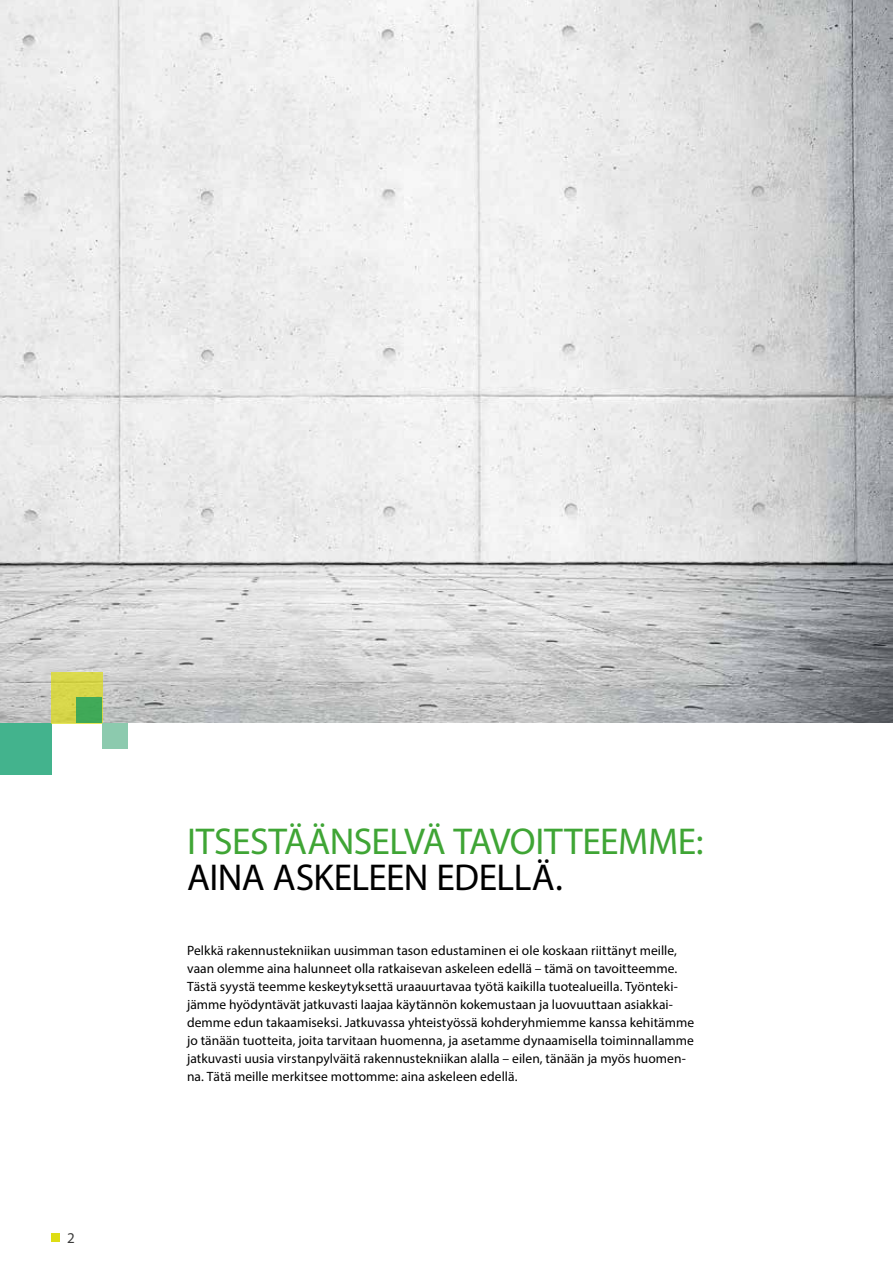
<style>
.page{position:relative;width:893px;height:1263px;background:#fff}
.page>*{position:absolute;margin:0;border:0;box-sizing:border-box;transform-origin:0 0}
.t1{font:37.5px "Myriad Pro";letter-spacing:-.015em;color:#3fa535}
.t2{font:37.5px "Myriad Pro";letter-spacing:-.015em;color:#000}
.t3{font:15px "Myriad Pro";color:#3c3c3b}
.t4{font:13.5px/18px "Myriad Pro";color:#000}
</style>
<div class="page">
<div style="left:51px;top:1233px;width:9px;height:8px;background:#dedd14"></div>
<img style="left:0;top:0;width:893px;height:723px">
<div style="left:0;top:723px;width:51px;height:51px;background:#43b38d"></div>
<div style="left:51px;top:672px;width:51px;height:51px;background:#d7d64a"></div>
<div style="left:102px;top:723px;width:26px;height:25px;background:#8ccaae"></div>
<div style="left:77px;top:697px;width:25px;height:26px;background:#40a958"></div>
<p class="t3" style="left:67px;top:1228px;width:9px">2</p>
<h1 class="t1" style="left:187px;top:818px;width:518px">ITSESTÄÄNSELVÄ TAVOITTEEMME:</h1>
<h1 class="t2" style="left:187px;top:854px;width:377px">AINA ASKELEEN EDELLÄ.</h1>
<p class="t4" style="left:187px;top:941px;width:509px">Pelkkä rakennustekniikan uusimman tason edustaminen ei ole koskaan riittänyt meille, vaan olemme aina halunneet olla ratkaisevan askeleen edellä – tämä on tavoitteemme.<br>Tästä syystä teemme keskeytyksettä uraauurtavaa työtä kaikilla tuotealueilla. Työnteki&shy;jämme hyödyntävät jatkuvasti laajaa käytännön kokemustaan ja luovuuttaan asiakkai&shy;demme edun takaamiseksi. Jatkuvassa yhteistyössä kohderyhmiemme kanssa kehitämme jo tänään tuotteita, joita tarvitaan huomenna, ja asetamme dynaamisella toiminnallamme jatkuvasti uusia virstanpylväitä rakennustekniikan alalla – eilen, tänään ja myös huomen&shy;na. Tätä meille merkitsee mottomme: aina askeleen edellä.</p>
</div>
